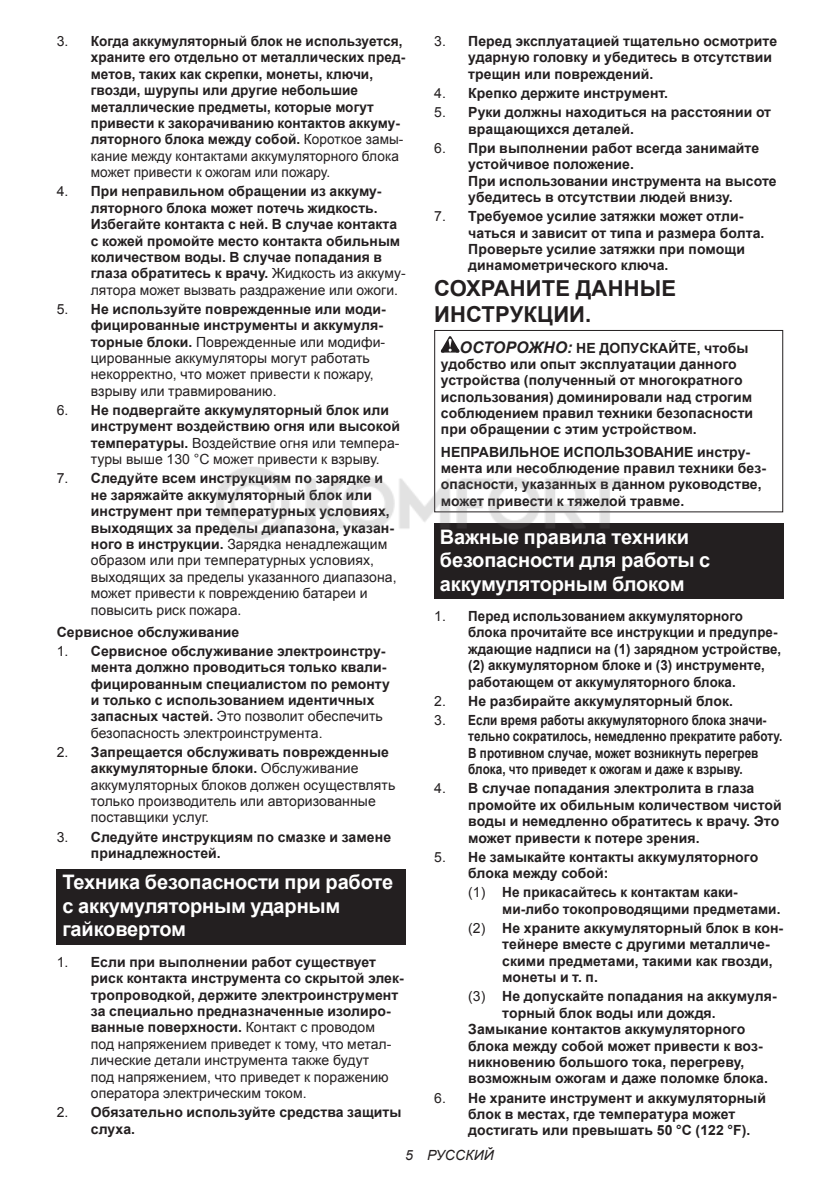
<style>
.page{position:relative;width:840px;height:1191px;background:#fff}
.page>*{position:absolute;margin:0;border:0;box-sizing:border-box;transform-origin:0 0}
.t1{font:700 22px/25.8px "Arial";letter-spacing:.005em;color:#231f20}
.t2{font:700 20px/23.4px "Arial";letter-spacing:-.01em;color:#fff}
.t3{font:700 14px/16.4px "Arial";letter-spacing:.005em;color:#231f20}
.t4{font:14px/16.4px "Arial";letter-spacing:.005em;color:#231f20}
.t5{font:700 14px/16.4px "Arial";letter-spacing:.005em;color:#231f20;scale:.95 1}
.t6{font:700 14px/16.4px "Arial";letter-spacing:.005em;color:#231f20;scale:.84 1}
.t7{font:italic 14px "Arial";letter-spacing:.005em;color:#231f20}
.s1{font-weight:400}
.s2{font-weight:700}
.s3{font-style:italic;font-size:16px}
</style>
<div class="page">
<div style="left:57px;top:869px;width:348px;height:75px;background:#231f20"></div>
<svg style="left:440px;top:336px;width:19px;height:16px"></svg>
<div style="left:434px;top:330px;width:348px;height:182px;border:1px solid #231f20"></div>
<div style="left:434px;top:524px;width:348px;height:75px;background:#231f20"></div>
<img style="left:216px;top:457px;width:413px;height:83px">
<p class="t3" style="left:91px;top:33px;width:316px;text-indent:-34px"><span class="s1">3.</span> Когда аккумуляторный блок не используется, храните его отдельно от металлических пред&shy;метов, таких как скрепки, монеты, ключи, гвозди, шурупы или другие небольшие металлические предметы, которые могут привести к закорачиванию контактов аккуму&shy;ляторного блока между собой. <span class="s1">Короткое замы&shy;кание между контактами аккумуляторного блока может привести к ожогам или пожару.</span></p>
<p class="t3" style="left:91px;top:184px;width:316px;text-indent:-34px"><span class="s1">4.</span> При неправильном обращении из аккуму&shy;ляторного блока может потечь жидкость.<br>Избегайте контакта с ней. В случае контакта с кожей промойте место контакта обильным количеством воды. В случае попадания в глаза обратитесь к врачу. <span class="s1">Жидкость из аккуму&shy;лятора может вызвать раздражение или ожоги.</span></p>
<p class="t4" style="left:91px;top:301px;width:296px;text-indent:-34px">5. <span class="s2">Не используйте поврежденные или моди&shy;фицированные инструменты и аккумуля&shy;торные блоки.</span> Поврежденные или модифи&shy;цированные аккумуляторы могут работать некорректно, что может привести к пожару, взрыву или травмированию.</p>
<p class="t3" style="left:91px;top:402px;width:310px;text-indent:-34px"><span class="s1">6.</span> Не подвергайте аккумуляторный блок или инструмент воздействию огня или высокой температуры. <span class="s1">Воздействие огня или темпера&shy;туры выше 130 °C может привести к взрыву.</span></p>
<p class="t3" style="left:91px;top:471px;width:307px;text-indent:-34px"><span class="s1">7.</span> Следуйте всем инструкциям по зарядке и не заряжайте аккумуляторный блок или инструмент при температурных условиях, выходящих за пределы диапазона, указан&shy;ного в инструкции. <span class="s1">Зарядка ненадлежащим образом или при температурных условиях, выходящих за пределы указанного диапазона, может привести к повреждению батареи и повысить риск пожара.</span></p>
<p class="t3" style="left:57px;top:624px;width:184px">Сервисное обслуживание</p>
<p class="t3" style="left:91px;top:643px;width:300px;text-indent:-34px"><span class="s1">1.</span> Сервисное обслуживание электроинстру&shy;мента должно проводиться только квали&shy;фицированным специалистом по ремонту и только с использованием идентичных запасных частей. <span class="s1">Это позволит обеспечить безопасность электроинструмента.</span></p>
<p class="t4" style="left:91px;top:744px;width:306px;text-indent:-34px">2. <span class="s2">Запрещается обслуживать поврежденные аккумуляторные блоки.</span> Обслуживание аккумуляторных блоков должен осуществлять только производитель или авторизованные поставщики услуг.</p>
<p class="t3" style="left:91px;top:829px;width:302px;text-indent:-34px"><span class="s1">3.</span> Следуйте инструкциям по смазке и замене принадлежностей.</p>
<h2 class="t2" style="left:62px;top:871px;width:332px">Техника безопасности при работе с аккумуляторным ударным гайковертом</h2>
<p class="t3" style="left:91px;top:954px;width:314px;text-indent:-34px"><span class="s1">1.</span> Если при выполнении работ существует риск контакта инструмента со скрытой элек&shy;тропроводкой, держите электроинструмент за специально предназначенные изолиро&shy;ванные поверхности. <span class="s1">Контакт с проводом<br>под напряжением приведет к тому, что метал&shy;лические детали инструмента также будут<br>под напряжением, что приведет к поражению оператора электрическим током.</span></p>
<p class="t3" style="left:91px;top:1104px;width:312px;text-indent:-34px"><span class="s1">2.</span> Обязательно используйте средства защиты слуха.</p>
<p class="t3" style="left:468px;top:33px;width:310px;text-indent:-34px"><span class="s1">3.</span> Перед эксплуатацией тщательно осмотрите ударную головку и убедитесь в отсутствии трещин или повреждений.</p>
<p class="t3" style="left:434px;top:85px;width:235px"><span class="s1">4.</span> Крепко держите инструмент.</p>
<p class="t3" style="left:468px;top:105px;width:304px;text-indent:-34px"><span class="s1">5.</span> Руки должны находиться на расстоянии от вращающихся деталей.</p>
<p class="t3" style="left:468px;top:140px;width:310px;text-indent:-34px"><span class="s1">6.</span> При выполнении работ всегда занимайте устойчивое положение.<br>При использовании инструмента на высоте убедитесь в отсутствии людей внизу.</p>
<p class="t3" style="left:468px;top:208px;width:297px;text-indent:-34px"><span class="s1">7.</span> Требуемое усилие затяжки может отли&shy;чаться и зависит от типа и размера болта.<br>Проверьте усилие затяжки при помощи динамометрического ключа.</p>
<h1 class="t1" style="left:434px;top:276px;width:243px">СОХРАНИТЕ ДАННЫЕ<br>ИНСТРУКЦИИ.</h1>
<p class="t3" style="left:440px;top:340px;width:314px;text-indent:19px"><span class="s3">ОСТОРОЖНО:</span> НЕ ДОПУСКАЙТЕ, чтобы удобство или опыт эксплуатации данного устройства (полученный от многократного использования) доминировали над строгим соблюдением правил техники безопасности при обращении с этим устройством.</p>
<p class="t3" style="left:440px;top:444px;width:326px">НЕПРАВИЛЬНОЕ ИСПОЛЬЗОВАНИЕ инстру&shy;мента или несоблюдение правил техники без&shy;опасности, указанных в данном руководстве, может привести к тяжелой травме.</p>
<h2 class="t2" style="left:439px;top:525px;width:272px">Важные правила техники безопасности для работы с аккумуляторным блоком</h2>
<p class="t5" style="left:468px;top:608px;width:331px;text-indent:-34px"><span class="s1">1.</span> Перед использованием аккумуляторного блока прочитайте все инструкции и предупре&shy;ждающие надписи на (1) зарядном устройстве, (2) аккумуляторном блоке и (3) инструменте, работающем от аккумуляторного блока.</p>
<p class="t3" style="left:434px;top:693px;width:300px"><span class="s1">2.</span> Не разбирайте аккумуляторный блок.</p>
<p class="t6" style="left:468px;top:712px;width:375px;text-indent:-34px"><span class="s1">3.</span> Если время работы аккумуляторного блока значи&shy;тельно сократилось, немедленно прекратите работу.<br>В противном случае, может возникнуть перегрев блока, что приведет к ожогам и даже к взрыву.</p>
<p class="t3" style="left:468px;top:780px;width:315px;text-indent:-34px"><span class="s1">4.</span> В случае попадания электролита в глаза промойте их обильным количеством чистой воды и немедленно обратитесь к врачу. Это может привести к потере зрения.</p>
<p class="t3" style="left:468px;top:849px;width:291px;text-indent:-34px"><span class="s1">5.</span> Не замыкайте контакты аккумуляторного блока между собой:</p>
<p class="t3" style="left:502px;top:884px;width:279px;text-indent:-34px"><span class="s1">(1)</span> Не прикасайтесь к контактам каки&shy;ми-либо токопроводящими предметами.</p>
<p class="t3" style="left:502px;top:920px;width:282px;text-indent:-34px"><span class="s1">(2)</span> Не храните аккумуляторный блок в кон&shy;тейнере вместе с другими металличе&shy;скими предметами, такими как гвозди, монеты и т. п.</p>
<p class="t3" style="left:468px;top:988px;width:310px"><span class="s1">(3)</span> Не допускайте попадания на аккумуля-</p>
<p class="t3" style="left:502px;top:1005px;width:215px">торный блок воды или дождя.</p>
<p class="t3" style="left:468px;top:1021px;width:278px">Замыкание контактов аккумуляторного</p>
<p class="t3" style="left:468px;top:1038px;width:296px">блока между собой может привести к воз-</p>
<p class="t3" style="left:468px;top:1054px;width:277px">никновению большого тока, перегреву,</p>
<p class="t3" style="left:468px;top:1070px;width:301px">возможным ожогам и даже поломке блока.</p>
<p class="t3" style="left:468px;top:1089px;width:299px;text-indent:-34px"><span class="s1">6.</span> Не храните инструмент и аккумуляторный блок в местах, где температура может достигать или превышать 50 °C (122 °F).</p>
<p class="t7" style="left:405px;top:1146px;width:90px">5 РУССКИЙ</p>
</div>
